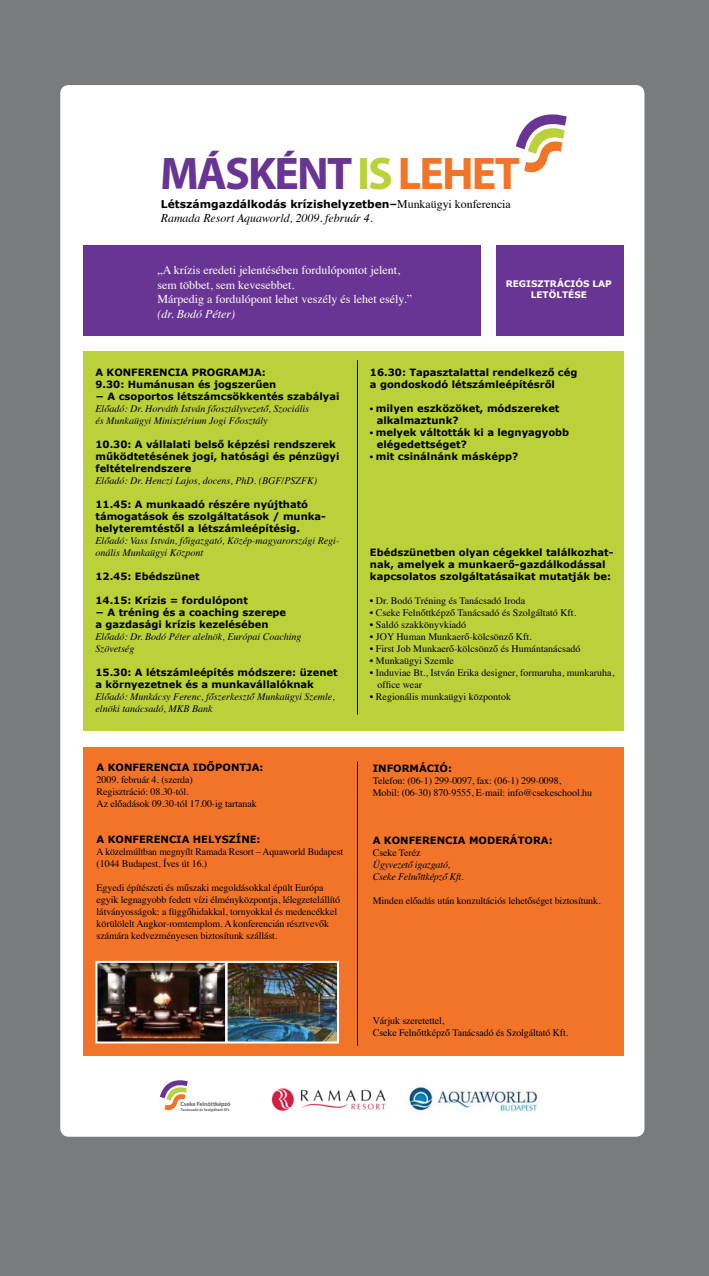
<style>
.page{position:relative;width:709px;height:1276px;background:#797b7d}
.page>*{position:absolute;margin:0;border:0;box-sizing:border-box;transform-origin:0 0}
.t1{font:700 45.9px "Myriad Pro";letter-spacing:-.04em;color:#693594}
.t2{font:12px/14.4px "Times";color:#fff}
.t3{font:italic 12px "Times";color:#fff}
.t4{font:italic 11.9px "Times";color:#000}
.t5{font:700 10.8px "Verdana";color:#000}
.t6{font:10px/12px "Times";letter-spacing:-.01em;color:#000}
.t7{font:700 10px/12px "Verdana";color:#000}
.t8{font:italic 10px/12px "Times";color:#000}
.t9{font:italic 10px/12px "Times";letter-spacing:-.02em;color:#000}
.t10{font:700 9px/10.8px "Verdana";color:#fff;text-align:center}
.t11{font:700 6px "Myriad Pro";letter-spacing:-.02em;color:#6d6f71}
.t12{font:700 4px "Myriad Pro";letter-spacing:-.02em;color:#6d6f71}
.s1{color:#bad13a}
.s2{color:#f27429}
.s3{font-family:"Times";font-weight:400;font-size:11.9px}
.s4{font-family:"Times"}
</style>
<div class="page">
<div style="left:60px;top:85px;width:584px;height:1051px;background:#fff;border-radius:9px"></div>
<svg style="left:516px;top:114px;width:50px;height:59px"></svg>
<div style="left:83px;top:245px;width:397px;height:91px;background:#693594"></div>
<div style="left:496px;top:245px;width:127px;height:91px;background:#693594"></div>
<div style="left:83px;top:351px;width:540px;height:379px;background:#bad13a"></div>
<div style="left:83px;top:747px;width:540px;height:308px;background:#f27429"></div>
<hr style="left:357px;top:360px;width:1px;height:354px;background:#000">
<hr style="left:357px;top:761px;width:1px;height:284px;background:#000">
<img style="left:98px;top:964px;width:238px;height:76px">
<div style="left:95px;top:961px;width:132px;height:82px;border:2px solid #fff"></div>
<div style="left:226px;top:961px;width:113px;height:82px;border:2px solid #fff"></div>
<img style="left:405px;top:1086px;width:133px;height:27px">
<img style="left:271px;top:1088px;width:115px;height:24px">
<svg style="left:160px;top:1080px;width:28px;height:31px"></svg>
<h1 class="t1" style="left:160px;top:143px;width:361px">Másként<span class="s1">is</span><span class="s2">lehet</span></h1>
<p class="t5" style="left:161px;top:197px;width:351px">Létszámgazdálkodás krízishelyzetben–<span class="s3">Munkaügyi konferencia</span></p>
<p class="t4" style="left:161px;top:208px;width:213px">Ramada Resort Aquaworld, 2009. február 4.</p>
<p class="t2" style="left:157px;top:262px;width:256px">„A krízis eredeti jelentésében fordulópontot jelent, sem többet, sem kevesebbet.<br>Márpedig a fordulópont lehet veszély és lehet esély.”</p>
<p class="t3" style="left:157px;top:303px;width:79px">(dr. Bodó Péter)</p>
<p class="t10" style="left:506px;top:278px;width:108px">Regisztrációs lap letöltése</p>
<p class="t7" style="left:95px;top:366px;width:246px">A konferencia programja:<br>9.30: Humánusan és jogszerűen<br>− A csoportos létszámcsökkentés szabályai</p>
<p class="t8" style="left:95px;top:401px;width:215px">Előadó: Dr. Horváth István főosztályvezető, Szociális és Munkaügyi Minisztérium Jogi Főosztály</p>
<p class="t7" style="left:95px;top:438px;width:245px">10.30: A vállalati belső képzési rendszerek működtetésének jogi, hatósági és pénzügyi feltételrendszere</p>
<p class="t8" style="left:95px;top:473px;width:223px">Előadó: Dr. Henczi Lajos, docens, PhD. (BGF/PSZFK)</p>
<p class="t7" style="left:95px;top:498px;width:232px">11.45: A munkaadó részére nyújtható támogatások és szolgáltatások / munka&shy;helyteremtéstől a létszámleépítésig.</p>
<p class="t8" style="left:95px;top:533px;width:245px">Előadó: Vass István, főigazgató, Közép-magyarországi Regi&shy;onális Munkaügyi Központ</p>
<p class="t7" style="left:95px;top:570px;width:106px">12.45: Ebédszünet</p>
<p class="t7" style="left:95px;top:594px;width:192px">14.15: Krízis = fordulópont<br>− A tréning és a coaching szerepe a gazdasági krízis kezelésében</p>
<p class="t8" style="left:95px;top:629px;width:208px">Előadó: Dr. Bodó Péter alelnök, Európai Coaching<br>Szövetség</p>
<p class="t7" style="left:95px;top:666px;width:244px">15.30: A létszámleépítés módszere: üzenet a környezetnek és a munkavállalóknak</p>
<p class="t8" style="left:95px;top:689px;width:241px">Előadó: Munkácsy Ferenc, főszerkesztő Munkaügyi Szemle, elnöki tanácsadó, MKB Bank</p>
<p class="t7" style="left:97px;top:761px;width:168px">A konfe re ncia időpontja:</p>
<p class="t6" style="left:97px;top:772px;width:161px">2009. február 4. (szerda)<br>Regisztráció: 08.30-tól.<br>Az előadások 09.30-tól 17.00-ig tartanak</p>
<p class="t7" style="left:97px;top:833px;width:165px">A konferencia helyszíne:</p>
<p class="t6" style="left:97px;top:844px;width:248px">A közelmúltban megnyílt Ramada Resort – Aquaworld Budapest (1044 Budapest, Íves út 16.)</p>
<p class="t6" style="left:97px;top:880px;width:245px">Egyedi építészeti és műszaki megoldásokkal épült Európa egyik legnagyobb fedett vízi élményközpontja, lélegzetelállító látványosságok: a függőhidakkal, tornyokkal és medencékkel körülölelt Angkor-romtemplom. A konferencián résztvevők számára kedvezményesen biztosítunk szállást.</p>
<p class="t7" style="left:370px;top:366px;width:209px">16.30: Tapasztalattal rendelkező cég a gondoskodó létszámleépítésről</p>
<p class="t7" style="left:377px;top:402px;width:184px;text-indent:-7px"><span class="s4">•</span> milyen eszközöket, módszereket alkalmaztunk?</p>
<p class="t7" style="left:377px;top:426px;width:194px;text-indent:-7px"><span class="s4">•</span> melyek váltották ki a legnyagyobb elégedettséget?</p>
<p class="t7" style="left:370px;top:450px;width:150px"><span class="s4">•</span> mit csinálnánk másképp?</p>
<p class="t7" style="left:370px;top:546px;width:245px">Ebédszünetben olyan cégekkel találkozhat&shy;nak, amelyek a munkaerő-gazdálkodással kapcsolatos szolgáltatásaikat mutatják be:</p>
<p class="t6" style="left:370px;top:593px;width:157px">• Dr. Bodó Tréning és Tanácsadó Iroda</p>
<p class="t6" style="left:370px;top:605px;width:208px">• Cseke Felnőttképző Tanácsadó és Szolgáltató Kft.</p>
<p class="t6" style="left:370px;top:617px;width:98px">• Saldó szakkönyvkiadó</p>
<p class="t6" style="left:370px;top:629px;width:163px">• JOY Human Munkaerő-kölcsönző Kft.</p>
<p class="t6" style="left:370px;top:641px;width:212px">• First Job Munkaerő-kölcsönző és Humántanácsadó</p>
<p class="t6" style="left:370px;top:653px;width:86px">• Munkaügyi Szemle</p>
<p class="t6" style="left:377px;top:665px;width:238px;text-indent:-8px">• Induviae Bt., István Erika designer, formaruha, munkaruha, office wear</p>
<p class="t6" style="left:370px;top:689px;width:142px">• Regionális munkaügyi központok</p>
<p class="t7" style="left:373px;top:762px;width:81px">Információ:</p>
<p class="t6" style="left:373px;top:773px;width:221px">Telefon: (06-1) 299-0097, fax: (06-1) 299-0098,<br>Mobil: (06-30) 870-9555, E-mail: info@csekeschool.hu</p>
<p class="t7" style="left:373px;top:834px;width:181px">A konferencia moderátora:</p>
<p class="t6" style="left:373px;top:845px;width:49px">Cseke Teréz</p>
<p class="t9" style="left:373px;top:858px;width:92px">Ügyvezető igazgató,<br>Cseke Felnőttképző Kft.</p>
<p class="t6" style="left:373px;top:893px;width:229px">Minden előadás után konzultációs lehetőséget biztosítunk.</p>
<p class="t11" style="left:180px;top:1100px;width:52px">Cseke Felnőttképző</p>
<p class="t12" style="left:180px;top:1107px;width:51px">Tanácsadó és Szolgáltató Kft.</p>
<p class="t6" style="left:373px;top:1013px;width:197px">Várjuk szeretettel,<br>Cseke Felnőttképző Tanácsadó és Szolgáltató Kft.</p>
</div>
